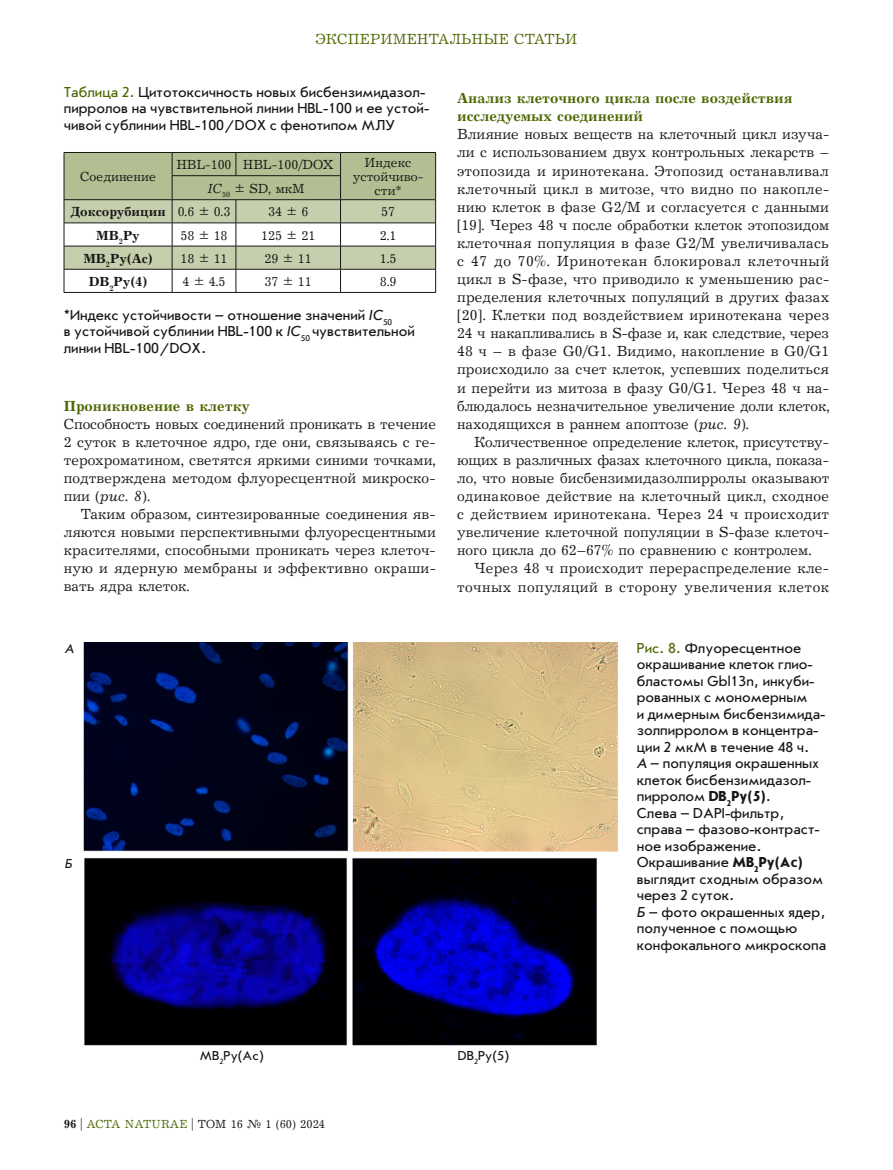
<style>
.page{position:relative;width:893px;height:1170px;background:#fff}
.page>*{position:absolute;margin:0;border:0;box-sizing:border-box;transform-origin:0 0}
.t1{font:15px/18px "Journal";letter-spacing:.01em;color:#181716;text-align:justify}
.t2{font:15px/16.5px "Journal Sans C";color:#181716}
.t3{font:700 15px/18px "Journal";color:#4e6804}
.t4{font:15px "Journal";letter-spacing:.01em;color:#4e6804}
.t5{font:13.5px/14.2px "Journal";color:#181716;text-align:center}
.t6{font:700 13.5px "Journal";color:#181716}
.t7{font:13.5px "Journal Sans C";color:#181716}
.t8{font:italic 13.5px "Journal Sans C";color:#181716}
.t9{font:12px "Journal";letter-spacing:.005em;color:#181716}
.s1{color:#4e6804}
.s2{font-style:italic}
.s3{font-weight:700}
</style>
<div class="page">
<hr style="left:64px;top:292px;width:108px;height:1px;background:#181716">
<hr style="left:172px;top:292px;width:64px;height:1px;background:#181716">
<hr style="left:236px;top:292px;width:105px;height:1px;background:#181716">
<hr style="left:341px;top:292px;width:95px;height:1px;background:#181716">
<svg style="left:64px;top:152px;width:372px;height:140px"></svg>
<hr style="left:341px;top:199px;width:95px;height:1px;background:#181716">
<img style="left:83px;top:642px;width:535px;height:404px">
<p class="t4" style="left:316px;top:30px;width:263px">ЭКСПЕРИМЕНТАЛЬНЫЕ СТАТЬИ</p>
<p class="t2" style="left:64px;top:84px;width:367px"><span class="s1">Таблица 2.</span> Цитотоксичность новых бисбензимидазол&shy;пирролов на чувствительной линии HBL-100 и ее устой&shy;чивой сублинии HBL-100/DOX с фенотипом МЛУ</p>
<p class="t5" style="left:80px;top:170px;width:77px">Соединение</p>
<p class="t5" style="left:176px;top:158px;width:159px">HBL-100 HBL-100/DOX</p>
<p class="t5" style="left:353px;top:156px;width:72px">Индекс устойчиво&shy;сти*</p>
<p class="t5" style="left:70px;top:177px;width:236px;line-height:23.5px;text-align:left;text-indent:137px"><span class="s2">IC</span><sub>50</sub> ± SD, мкМ<br><span class="s3">Доксорубицин</span> 0.6 ± 0.3</p>
<p class="t5" style="left:268px;top:205px;width:42px">34 ± 6</p>
<p class="t5" style="left:381px;top:205px;width:15px">57</p>
<p class="t6" style="left:96px;top:227px;width:45px">МB<sub>2</sub>Py</p>
<p class="t5" style="left:180px;top:228px;width:49px">58 ± 18</p>
<p class="t5" style="left:261px;top:228px;width:56px">125 ± 21</p>
<p class="t5" style="left:380px;top:228px;width:18px">2.1</p>
<p class="t6" style="left:83px;top:250px;width:71px">MB<sub>2</sub>Py(Ac)</p>
<p class="t5" style="left:180px;top:252px;width:49px">18 ± 11</p>
<p class="t5" style="left:265px;top:252px;width:49px">29 ± 11</p>
<p class="t5" style="left:380px;top:252px;width:18px">1.5</p>
<p class="t6" style="left:89px;top:273px;width:60px">DB<sub>2</sub>Py(4)</p>
<p class="t5" style="left:183px;top:275px;width:44px">4 ± 4.5</p>
<p class="t5" style="left:265px;top:275px;width:49px">37 ± 11</p>
<p class="t5" style="left:380px;top:275px;width:18px">8.9</p>
<p class="t2" style="left:64px;top:307px;width:353px">*Индекс устойчивости – отношение значений <span class="s2">IC</span><sub>50<br></sub>в устойчивой сублинии HBL-100 к <span class="s2">IC</span><sub>50</sub> чувствительной линии HBL-100/DOX.</p>
<p class="t3" style="left:64px;top:397px;width:188px">Проникновение в клетку</p>
<p class="t1" style="left:64px;top:415px;width:374px">Способность новых соединений проникать в течение 2 суток в клеточное ядро, где они, связываясь с ге&shy;терохроматином, светятся яркими синими точками, подтверждена методом флуоресцентной микроско&shy;пии (<span class="s2">рис. 8</span>).</p>
<p class="t1" style="left:64px;top:505px;width:374px;text-indent:17px">Таким образом, синтезированные соединения яв&shy;ляются новыми перспективными флуоресцентными красителями, способными проникать через клеточ&shy;ную и ядерную мембраны и эффективно окраши&shy;вать ядра клеток.</p>
<p class="t8" style="left:65px;top:641px;width:10px">А</p>
<p class="t8" style="left:65px;top:856px;width:9px">Б</p>
<p class="t3" style="left:457px;top:90px;width:337px">Анализ клеточного цикла после воздействия исследуемых соединений</p>
<p class="t1" style="left:457px;top:126px;width:374px">Влияние новых веществ на клеточный цикл изуча&shy;ли с использованием двух контрольных лекарств – этопозида и иринотекана. Этопозид останавливал клеточный цикл в митозе, что видно по накопле&shy;нию клеток в фазе G2/M и согласуется с данными [19]. Через 48 ч после обработки клеток этопозидом клеточная популяция в фазе G2/M увеличивалась с 47 до 70%. Иринотекан блокировал клеточный цикл в S-фазе, что приводило к уменьшению рас&shy;пределения клеточных популяций в других фазах [20]. Клетки под воздействием иринотекана через 24 ч накапливались в S-фазе и, как следствие, через 48 ч – в фазе G0/G1. Видимо, накопление в G0/G1 происходило за счет клеток, успевших поделиться и перейти из митоза в фазу G0/G1. Через 48 ч на&shy;блюдалось незначительное увеличение доли клеток, находящихся в раннем апоптозе (<span class="s2">рис. 9</span>).</p>
<p class="t1" style="left:457px;top:433px;width:374px;text-indent:17px">Количественное определение клеток, присутству&shy;ющих в различных фазах клеточного цикла, показа&shy;ло, что новые бисбензимидазолпирролы оказывают одинаковое действие на клеточный цикл, сходное с действием иринотекана. Через 24 ч происходит увеличение клеточной популяции в S-фазе клеточ&shy;ного цикла до 62–67% по сравнению с контролем.</p>
<p class="t1" style="left:457px;top:560px;width:373px;text-align:right">Через 48 ч происходит перераспределение кле&shy;точных популяций в сторону увеличения клеток</p>
<p class="t2" style="left:637px;top:639px;width:191px"><span class="s1">Рис. 8.</span> Флуоресцентное окрашивание клеток глио&shy;бластомы Gbl13n, инкуби&shy;рованных с мономерным<br>и димерным бисбензимида&shy;золпирролом в концентра&shy;ции 2 мкМ в течение 48 ч.<br><span class="s2">А</span> – популяция окрашенных клеток бисбензимидазол&shy;пирролом <span class="s3">DB</span><sub>2</sub><span class="s3">Py(5)</span>.<br>Слева – DAPI-фильтр, справа – фазово-контраст&shy;ное изображение.<br>Окрашивание <span class="s3">MB</span><sub>2</sub><span class="s3">Py(Ac) </span>выглядит сходным образом через 2 суток.<br><span class="s2">Б</span> – фото окрашенных ядер, полученное с помощью конфокального микроскопа</p>
<p class="t7" style="left:200px;top:1048px;width:65px">MB<sub>2</sub>Py(Ac)</p>
<p class="t7" style="left:458px;top:1048px;width:53px">DB<sub>2</sub>Py(5)</p>
<p class="t9" style="left:64px;top:1116px;width:263px"><span class="s3">96</span> | <span class="s1">ACTA NATURAE</span> | ТОМ 16 № 1 (60) 2024</p>
</div>
